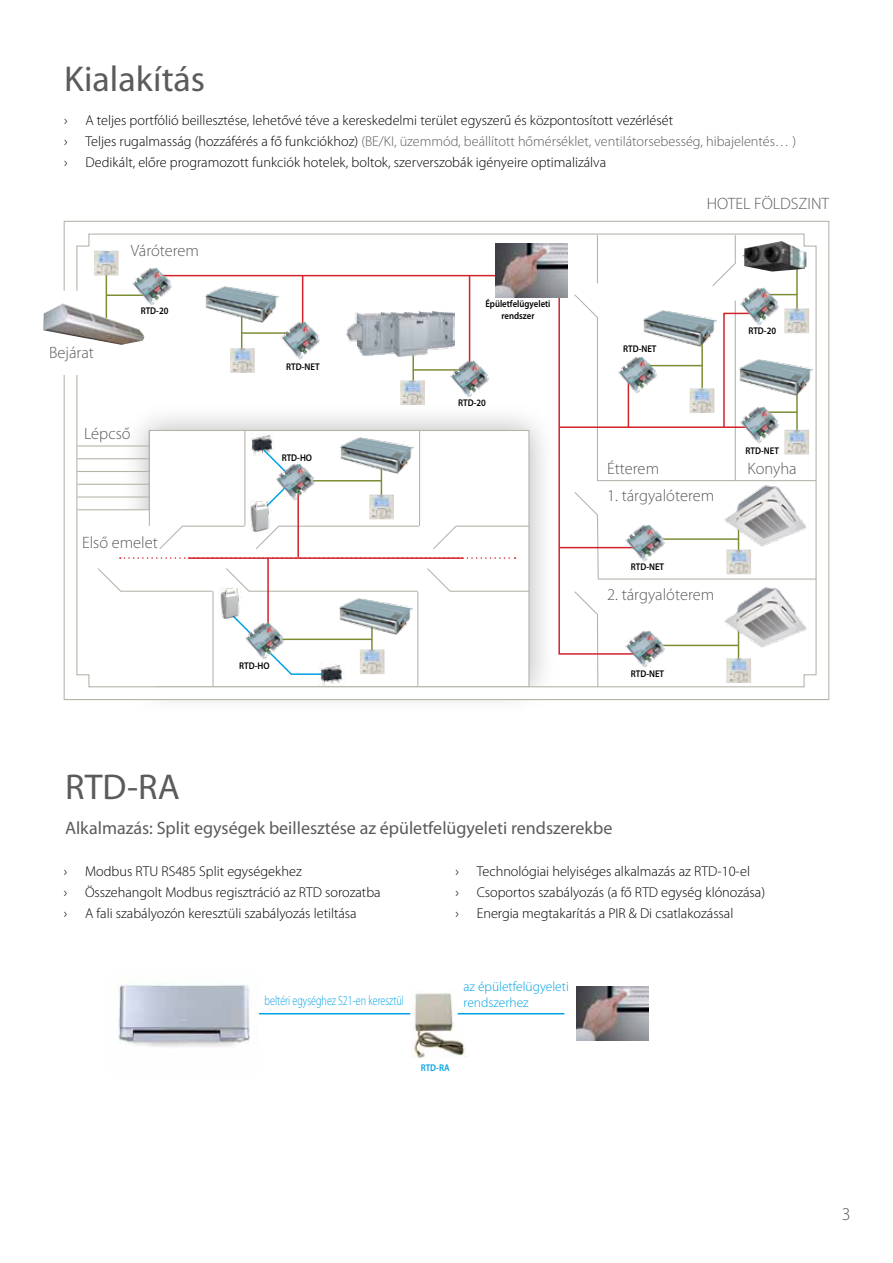
<style>
.page{position:relative;width:893px;height:1263px;background:#fff}
.page>*{position:absolute;margin:0;border:0;box-sizing:border-box;transform-origin:0 0}
.t1{font:36px "Myriad Pro";color:#5a5b5d}
.t2{font:18px "Myriad Pro";color:#5a5b5d}
.t3{font:300 18px "Myriad Pro";color:#5a5b5d}
.t4{font:300 16.5px "Myriad Pro";color:#5a5b5d}
.t5{font:300 14.25px/21px "Myriad Pro";color:#000}
.t6{font:300 13.5px "Myriad Pro";color:#00a1e4;scale:.75 1}
.t7{font:300 13.5px/16.2px "Myriad Pro";color:#00a1e4}
.t8{font:600 9.75px/11.7px "Myriad Pro";color:#000;text-align:center;scale:.9 1}
.t9{font:600 9.75px "Myriad Pro";color:#00a1e4;scale:.9 1}
.s1{color:#5a5b5d}
</style>
<div class="page">
<hr style="left:219px;top:1013px;width:345px;height:1px;background:#00a1e4">
<img style="left:118px;top:984px;width:140px;height:63px">
<img style="left:576px;top:986px;width:72px;height:54px">
<img style="left:410px;top:993px;width:59px;height:64px">
<div style="left:119px;top:400px;width:437px;height:314px;background:#fbfbfb"></div>
<svg style="left:63px;top:220px;width:767px;height:481px"></svg>
<div style="left:54px;top:291px;width:30px;height:84px;background:#fff"></div>
<hr style="left:701px;top:337px;width:2px;height:51px;background:#7a8e34">
<hr style="left:796px;top:387px;width:2px;height:50px;background:#7a8e34">
<hr style="left:796px;top:269px;width:2px;height:51px;background:#7a8e34">
<hr style="left:764px;top:411px;width:33px;height:2px;background:#7a8e34">
<hr style="left:764px;top:294px;width:33px;height:1px;background:#7a8e34">
<hr style="left:642px;top:365px;width:60px;height:1px;background:#7a8e34">
<svg style="left:231px;top:655px;width:99px;height:21px"></svg>
<hr style="left:655px;top:645px;width:83px;height:1px;background:#7a8e34">
<svg style="left:161px;top:274px;width:494px;height:381px"></svg>
<img style="left:619px;top:630px;width:57px;height:40px">
<hr style="left:297px;top:482px;width:2px;height:75px;background:#d2232a">
<hr style="left:628px;top:373px;width:1px;height:55px;background:#d2232a">
<svg style="left:722px;top:312px;width:29px;height:117px"></svg>
<hr style="left:302px;top:275px;width:1px;height:58px;background:#d2232a">
<hr style="left:469px;top:275px;width:1px;height:99px;background:#d2232a">
<hr style="left:559px;top:426px;width:191px;height:2px;background:#d2232a">
<hr style="left:559px;top:547px;width:94px;height:1px;background:#d2232a">
<hr style="left:267px;top:558px;width:2px;height:77px;background:#d2232a">
<hr style="left:299px;top:480px;width:82px;height:1px;background:#7a8e34">
<hr style="left:242px;top:332px;width:64px;height:2px;background:#7a8e34">
<hr style="left:106px;top:294px;width:44px;height:2px;background:#7a8e34">
<hr style="left:276px;top:638px;width:96px;height:2px;background:#7a8e34">
<svg style="left:120px;top:557px;width:396px;height:2px"></svg>
<img style="left:400px;top:380px;width:25px;height:25px">
<hr style="left:655px;top:538px;width:83px;height:2px;background:#7a8e34">
<img style="left:619px;top:523px;width:57px;height:40px">
<img style="left:443px;top:359px;width:58px;height:40px">
<img style="left:238px;top:621px;width:58px;height:40px">
<img style="left:276px;top:462px;width:51px;height:39px">
<img style="left:219px;top:586px;width:22px;height:34px">
<img style="left:249px;top:499px;width:22px;height:34px">
<img style="left:319px;top:663px;width:25px;height:22px">
<img style="left:249px;top:434px;width:26px;height:21px">
<img style="left:274px;top:321px;width:58px;height:40px">
<img style="left:347px;top:311px;width:107px;height:45px">
<hr style="left:381px;top:465px;width:1px;height:35px;background:#7a8e34">
<hr style="left:738px;top:524px;width:1px;height:35px;background:#7a8e34">
<hr style="left:241px;top:315px;width:1px;height:35px;background:#7a8e34">
<hr style="left:106px;top:272px;width:1px;height:58px;background:#7a8e34">
<hr style="left:371px;top:624px;width:2px;height:35px;background:#7a8e34">
<img style="left:369px;top:495px;width:25px;height:24px">
<img style="left:339px;top:437px;width:74px;height:37px">
<img style="left:360px;top:649px;width:24px;height:25px">
<img style="left:338px;top:598px;width:74px;height:37px">
<img style="left:230px;top:348px;width:25px;height:25px">
<img style="left:94px;top:251px;width:25px;height:24px">
<img style="left:204px;top:286px;width:74px;height:37px">
<hr style="left:738px;top:629px;width:1px;height:35px;background:#7a8e34">
<img style="left:723px;top:586px;width:84px;height:62px">
<img style="left:726px;top:658px;width:25px;height:25px">
<img style="left:723px;top:484px;width:84px;height:63px">
<img style="left:726px;top:550px;width:25px;height:24px">
<img style="left:642px;top:310px;width:74px;height:37px">
<img style="left:738px;top:358px;width:74px;height:37px">
<img style="left:733px;top:287px;width:58px;height:40px">
<img style="left:126px;top:267px;width:57px;height:40px">
<img style="left:733px;top:405px;width:58px;height:40px">
<img style="left:611px;top:355px;width:58px;height:40px">
<img style="left:784px;top:309px;width:25px;height:24px">
<img style="left:690px;top:388px;width:24px;height:25px">
<img style="left:784px;top:430px;width:25px;height:24px">
<img style="left:742px;top:241px;width:65px;height:31px">
<img style="left:495px;top:243px;width:73px;height:54px">
<img style="left:43px;top:303px;width:102px;height:42px">
<h1 class="t1" style="left:64px;top:59px;width:142px">Kialakítás</h1>
<p class="t5" style="left:64px;top:110px;width:733px">› A teljes portfólió beillesztése, lehetővé téve a kereskedelmi terület egyszerű és központosított vezérlését<br>› Teljes rugalmasság (hozzáférés a fő funkciókhoz) <span class="s1">(BE/KI, üzemmód, beállított hőmérséklet, ventilátorsebesség, hibajelentés… ) </span>› Dedikált, előre programozott funkciók hotelek, boltok, szerverszobák igényeire optimalizálva</p>
<p class="t4" style="left:131px;top:241px;width:70px">Váróterem</p>
<p class="t4" style="left:49px;top:343px;width:46px">Bejárat</p>
<p class="t8" style="left:141px;top:305px;width:32px">RTD-20</p>
<p class="t4" style="left:84px;top:425px;width:48px">Lépcső</p>
<p class="t4" style="left:82px;top:533px;width:77px">Első emelet</p>
<p class="t8" style="left:286px;top:361px;width:39px">RTD-NET</p>
<p class="t8" style="left:282px;top:452px;width:35px">RTD-HO</p>
<p class="t8" style="left:239px;top:660px;width:35px">RTD-HO</p>
<p class="t8" style="left:485px;top:298px;width:74px">Épületfelügyeleti rendszer</p>
<p class="t8" style="left:458px;top:397px;width:32px">RTD-20</p>
<p class="t4" style="left:707px;top:194px;width:124px">HOTEL FÖLDSZINT</p>
<p class="t8" style="left:623px;top:343px;width:39px">RTD-NET</p>
<p class="t8" style="left:748px;top:325px;width:32px">RTD-20</p>
<p class="t4" style="left:607px;top:459px;width:53px">Étterem</p>
<p class="t4" style="left:607px;top:486px;width:109px">1. tárgyalóterem</p>
<p class="t8" style="left:631px;top:561px;width:39px">RTD-NET</p>
<p class="t4" style="left:607px;top:586px;width:109px">2. tárgyalóterem</p>
<p class="t8" style="left:631px;top:668px;width:39px">RTD-NET</p>
<p class="t8" style="left:745px;top:445px;width:39px">RTD-NET</p>
<p class="t4" style="left:747px;top:459px;width:51px">Konyha</p>
<h1 class="t1" style="left:65px;top:768px;width:116px">RTD-RA</h1>
<p class="t2" style="left:65px;top:818px;width:549px">Alkalmazás: Split egységek beillesztése az épületfelügyeleti rendszerekbe</p>
<p class="t5" style="left:64px;top:861px;width:318px">› Modbus RTU RS485 Split egységekhez<br>› Összehangolt Modbus regisztráció az RTD sorozatba › A fali szabályozón keresztüli szabályozás letiltása</p>
<p class="t5" style="left:455px;top:861px;width:311px">› Technológiai helyiséges alkalmazás az RTD-10-el<br>› Csoportos szabályozás (a fő RTD egység klónozása) › Energia megtakarítás a PIR &amp; Di csatlakozással</p>
<p class="t6" style="left:265px;top:993px;width:187px">beltéri egységhez S21-en keresztül</p>
<p class="t7" style="left:463px;top:979px;width:107px">az épületfelügyeleti rendszerhez</p>
<p class="t9" style="left:421px;top:1062px;width:34px">RTD-RA</p>
<p class="t3" style="left:842px;top:1204px;width:10px">3</p>
</div>
